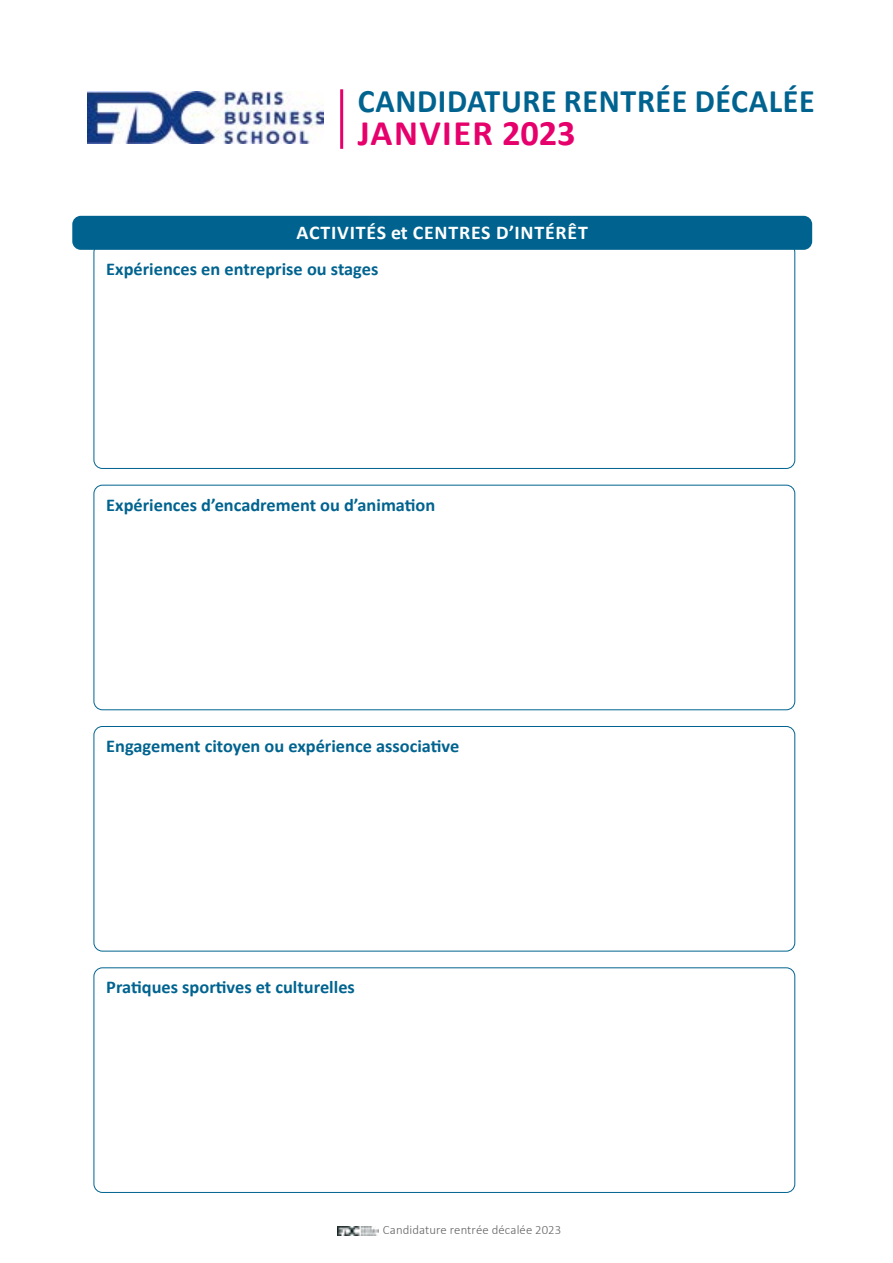
<style>
.page{position:relative;width:893px;height:1263px;background:#fff}
.page>*{position:absolute;margin:0;border:0;box-sizing:border-box;transform-origin:0 0}
.t1{font:700 36px "Calibri";letter-spacing:.04em;color:#e6006c}
.t2{font:700 33px "Calibri";letter-spacing:.02em;color:#00638f}
.t3{font:700 19.5px "Calibri";letter-spacing:.04em;color:#fff}
.t4{font:700 18px "Calibri";color:#00638f}
.t5{font:300 12.75px "Calibri";letter-spacing:.005em;color:#646363}
</style>
<div class="page">
<div style="left:72px;top:216px;width:740px;height:34px;background:#00638f;border-radius:9px"></div>
<hr style="left:340px;top:89px;width:3px;height:60px;background:#e6006c">
<div style="left:94px;top:243px;width:701px;height:226px;border:1px solid #00638f;border-radius:9px"></div>
<div style="left:94px;top:485px;width:701px;height:225px;border:1px solid #00638f;border-radius:9px"></div>
<div style="left:94px;top:726px;width:701px;height:225px;border:1px solid #00638f;border-radius:9px"></div>
<div style="left:94px;top:967px;width:701px;height:226px;border:1px solid #00638f;border-radius:9px"></div>
<img style="left:88px;top:92px;width:236px;height:52px">
<img style="left:337px;top:1227px;width:41px;height:8px">
<h2 class="t2" style="left:358px;top:78px;width:458px">CANDIDATURE RENTRÉE DÉCALÉE</h2>
<h1 class="t1" style="left:358px;top:108px;width:219px">JANVIER 2023</h1>
<p class="t3" style="left:297px;top:219px;width:293px">ACTIVITÉS et CENTRES D’INTÉRÊT</p>
<p class="t4" style="left:106px;top:256px;width:274px">Expériences en entreprise ou stages</p>
<p class="t4" style="left:106px;top:492px;width:330px">Expériences d’encadrement ou d’animation</p>
<p class="t4" style="left:106px;top:733px;width:354px">Engagement citoyen ou expérience associative</p>
<p class="t4" style="left:106px;top:974px;width:250px">Pratiques sportives et culturelles</p>
<p class="t5" style="left:383px;top:1222px;width:180px">Candidature rentrée décalée 2023</p>
</div>
